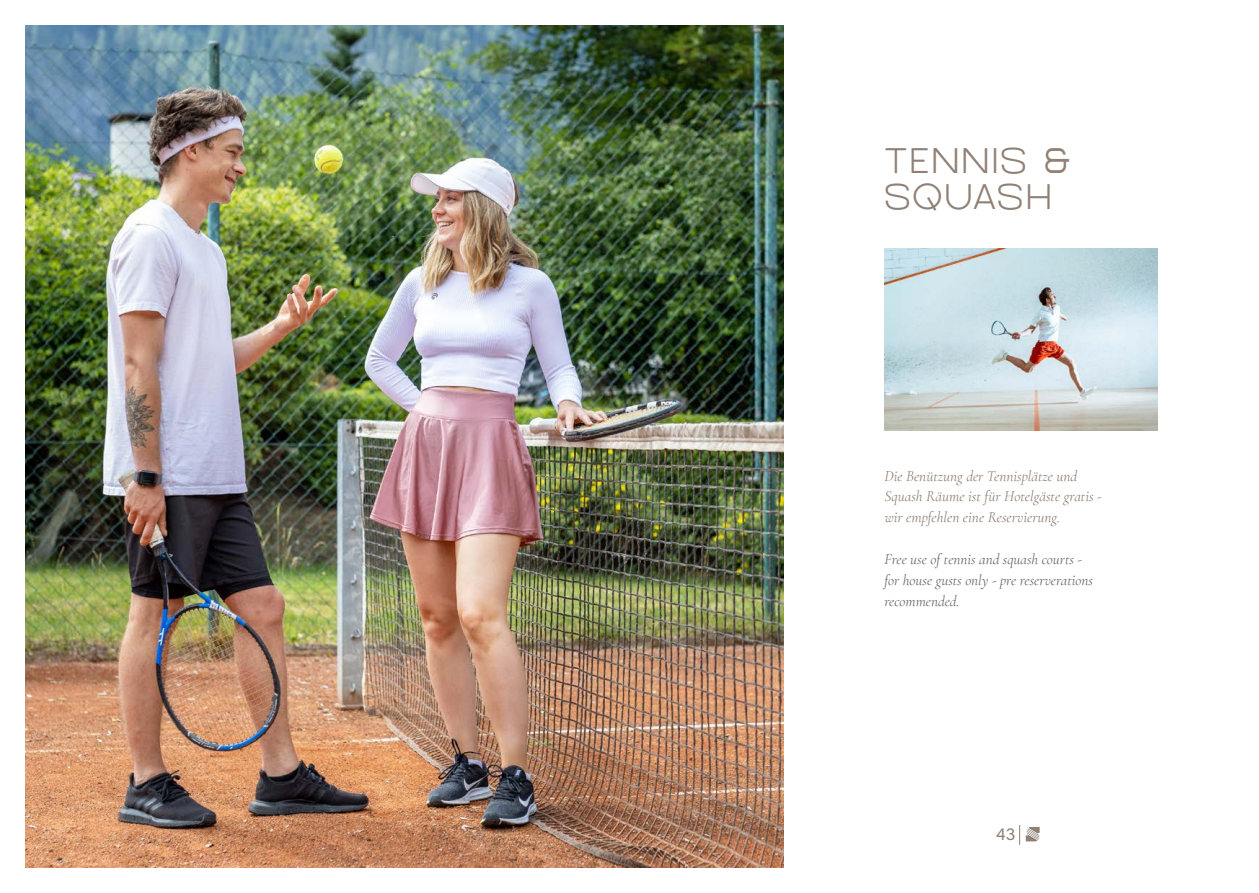
<style>
.page{position:relative;width:1259px;height:893px;background:#fff}
.page>*{position:absolute;margin:0;border:0;box-sizing:border-box;transform-origin:0 0}
.t1{font:300 30px/36px "Barques";letter-spacing:.075em;color:#908176;scale:.95 1}
.t2{font:17.55px "Acumin Pro";color:#908176}
.Roscher_A-Z_Überschr{font:italic 15.15px "Cormorant";color:#908176}
.Roscher_A-Z_Überschr-2{font:italic 15px "Cormorant";color:#6c6769}
</style>
<div class="page">
<img style="left:26px;top:26px;width:758px;height:841px">
<svg style="left:1019px;top:825px;width:20px;height:20px"></svg>
<img style="left:884px;top:248px;width:273px;height:182px">
<p class="t1" style="left:884px;top:144px;width:198px">TENNIS &amp;<br>SQUASH</p>
<p class="Roscher_A-Z_Überschr" style="left:884px;top:467px;width:194px">Die Benützung der Tennisplätze und</p>
<p class="Roscher_A-Z_Überschr" style="left:884px;top:487px;width:219px">Squash Räume ist für Hotelgäste gratis -</p>
<p class="Roscher_A-Z_Überschr" style="left:884px;top:508px;width:177px">wir empfehlen eine Reservierung.</p>
<p class="Roscher_A-Z_Überschr-2" style="left:884px;top:550px;width:199px">Free use of tennis and squash courts -</p>
<p class="Roscher_A-Z_Überschr-2" style="left:884px;top:571px;width:210px">for house gusts only - pre reserverations</p>
<p class="Roscher_A-Z_Überschr-2" style="left:884px;top:592px;width:76px">recommended.</p>
<p class="t2" style="left:996px;top:821px;width:21px">43</p>
</div>
